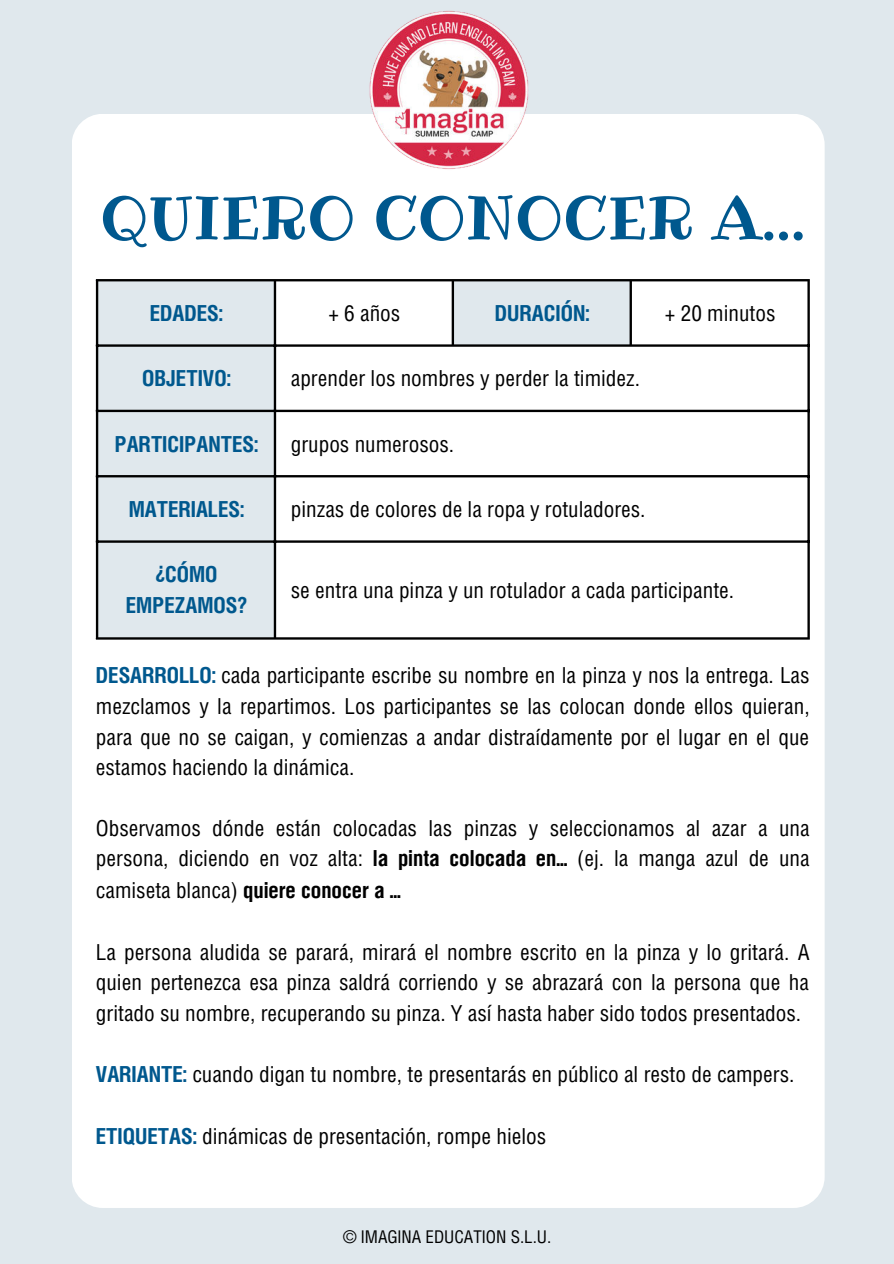
<style>
.page{position:relative;width:894px;height:1264px;background:#fff}
.page>*{position:absolute;margin:0;border:0;box-sizing:border-box;transform-origin:0 0}
.t1{font:60px "Ribeye";color:#00588e}
.t2{font:22.05px/30.8px "Helios Cond";color:#000;text-align:justify}
.t3{font:700 22.05px/30.8px "Helios Cond";color:#00588e;text-align:center}
.t4{font:17.55px "Helios Cond";color:#000}
.s1{font-weight:700;color:#00588e}
.s2{font-weight:700}
</style>
<div class="page">
<div style="left:0;top:0;width:893px;height:1263px;background:#e0e8ed"></div>
<div style="left:72px;top:114px;width:752px;height:1093px;background:#fff;border-radius:31px"></div>
<svg style="left:98px;top:281px;width:533px;height:356px"></svg>
<hr style="left:96px;top:281px;width:2px;height:356px;background:#000">
<hr style="left:274px;top:281px;width:2px;height:356px;background:#000">
<hr style="left:451px;top:281px;width:3px;height:63px;background:#000">
<hr style="left:629px;top:281px;width:2px;height:63px;background:#000">
<hr style="left:807px;top:281px;width:2px;height:356px;background:#000">
<hr style="left:96px;top:279px;width:713px;height:2px;background:#000">
<hr style="left:96px;top:344px;width:713px;height:3px;background:#000">
<hr style="left:96px;top:410px;width:713px;height:2px;background:#000">
<hr style="left:96px;top:475px;width:713px;height:2px;background:#000">
<hr style="left:96px;top:540px;width:713px;height:3px;background:#000">
<hr style="left:96px;top:637px;width:713px;height:2px;background:#000">
<img style="left:369px;top:10px;width:160px;height:159px">
<h1 class="t1" style="left:100px;top:177px;width:706px">QUIERO CONOCER A...</h1>
<p class="t3" style="left:150px;top:297px;width:75px">EDADES:</p>
<p class="t2" style="left:328px;top:297px;width:73px">+ 6 años</p>
<p class="t3" style="left:494px;top:297px;width:96px">DURACIÓN:</p>
<p class="t2" style="left:664px;top:297px;width:112px">+ 20 minutos</p>
<p class="t3" style="left:142px;top:363px;width:90px">OBJETIVO:</p>
<p class="t2" style="left:291px;top:363px;width:351px">aprender los nombres y perder la timidez.</p>
<p class="t3" style="left:115px;top:428px;width:145px">PARTICIPANTES:</p>
<p class="t2" style="left:291px;top:428px;width:165px">grupos numerosos.</p>
<p class="t3" style="left:129px;top:493px;width:117px">MATERIALES:</p>
<p class="t2" style="left:291px;top:493px;width:356px">pinzas de colores de la ropa y rotuladores.</p>
<p class="t3" style="left:126px;top:559px;width:123px">¿CÓMO<br>EMPEZAMOS?</p>
<p class="t2" style="left:291px;top:574px;width:445px">se entra una pinza y un rotulador a cada participante.</p>
<p class="t2" style="left:96px;top:659px;width:715px"><span class="s1">DESARROLLO:</span> cada participante escribe su nombre en la pinza y nos la entrega. Las mezclamos y la repartimos. Los participantes se las colocan donde ellos quieran, para que no se caigan, y comienzas a andar distraídamente por el lugar en el que estamos haciendo la dinámica.</p>
<p class="t2" style="left:96px;top:812px;width:715px">Observamos dónde están colocadas las pinzas y seleccionamos al azar a una persona, diciendo en voz alta: <span class="s2">la pinta colocada en...</span> (ej. la manga azul de una camiseta blanca) <span class="s2">quiere conocer a ...</span></p>
<p class="t2" style="left:96px;top:936px;width:715px">La persona aludida se parará, mirará el nombre escrito en la pinza y lo gritará. A quien pertenezca esa pinza saldrá corriendo y se abrazará con la persona que ha gritado su nombre, recuperando su pinza. Y así hasta haber sido todos presentados.</p>
<p class="t2" style="left:96px;top:1058px;width:700px"><span class="s1">VARIANTE:</span> cuando digan tu nombre, te presentarás en público al resto de campers.</p>
<p class="t2" style="left:96px;top:1120px;width:451px"><span class="s1">ETIQUETAS:</span> dinámicas de presentación, rompe hielos</p>
<p class="t4" style="left:343px;top:1226px;width:210px">© IMAGINA EDUCATION S.L.U.</p>
</div>
